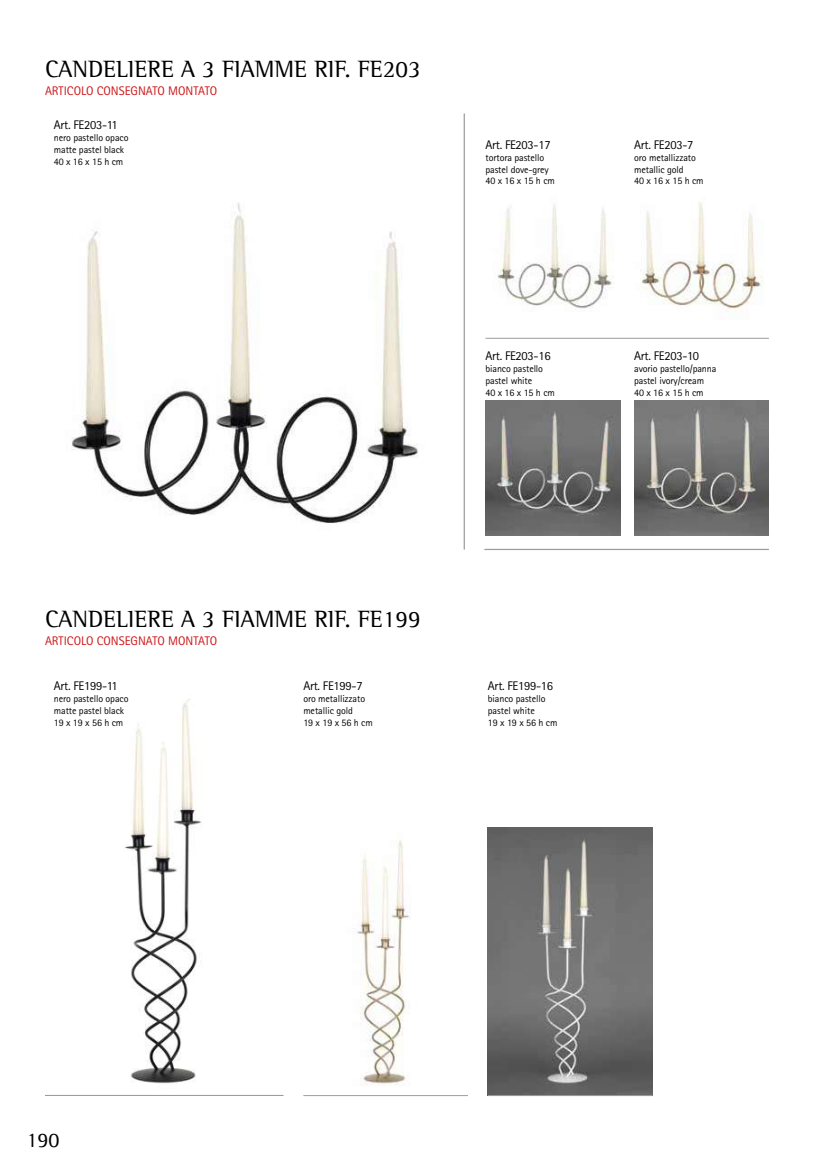
<style>
.page{position:relative;width:815px;height:1170px;background:#fff}
.page>*{position:absolute;margin:0;border:0;box-sizing:border-box;transform-origin:0 0}
.t1{font:24.12px "Agfa Rotis Semi Serif";color:#000}
.t2{font:21.25px "Agfa Rotis Semi Serif";color:#000}
.t3{font:12.5px "Rotis Sans Serif Std";letter-spacing:-.02em;color:#000}
.t4{font:12.5px "Rotis Sans Serif Std";color:#cd1719}
.t5{font:10px/11.9px "Rotis Sans Serif Std";letter-spacing:-.01em;color:#000}
</style>
<div class="page">
<img style="left:124px;top:699px;width:78px;height:385px">
<img style="left:357px;top:840px;width:54px;height:245px">
<img style="left:488px;top:827px;width:165px;height:268px">
<hr style="left:45px;top:1094px;width:238px;height:1px;background:#9d9d9c">
<hr style="left:303px;top:1095px;width:165px;height:1px;background:#9d9d9c">
<hr style="left:488px;top:1095px;width:165px;height:1px;background:#9d9d9c">
<img style="left:72px;top:113px;width:392px;height:436px">
<img style="left:497px;top:204px;width:116px;height:104px">
<img style="left:485px;top:400px;width:135px;height:135px">
<img style="left:634px;top:400px;width:135px;height:135px">
<hr style="left:484px;top:548px;width:285px;height:2px;background:#9d9d9c">
<hr style="left:464px;top:113px;width:1px;height:436px;background:#9d9d9c">
<hr style="left:485px;top:338px;width:284px;height:1px;background:#9d9d9c">
<img style="left:640px;top:203px;width:123px;height:108px">
<h1 class="t1" style="left:45px;top:55px;width:377px">CANDELIERE A 3 FIAMME RIF. FE203</h1>
<p class="t4" style="left:45px;top:83px;width:174px">ARTICOLO CONSEGNATO MONTATO</p>
<p class="t3" style="left:54px;top:117px;width:65px">Art. FE203-11</p>
<p class="t5" style="left:54px;top:131px;width:76px">nero pastello opaco matte pastel black<br>40 x 16 x 15 h cm</p>
<p class="t3" style="left:634px;top:137px;width:61px">Art. FE203-7</p>
<p class="t3" style="left:485px;top:137px;width:67px">Art. FE203-17</p>
<p class="t5" style="left:485px;top:151px;width:71px">tortora pastello pastel dove-grey<br>40 x 16 x 15 h cm</p>
<p class="t5" style="left:634px;top:151px;width:71px">oro metallizzato metallic gold<br>40 x 16 x 15 h cm</p>
<p class="t3" style="left:485px;top:348px;width:67px">Art. FE203-16</p>
<p class="t5" style="left:485px;top:362px;width:71px">bianco pastello pastel white<br>40 x 16 x 15 h cm</p>
<p class="t3" style="left:634px;top:348px;width:66px">Art. FE203-10</p>
<p class="t5" style="left:634px;top:362px;width:84px">avorio pastello/panna pastel ivory/cream<br>40 x 16 x 15 h cm</p>
<h1 class="t1" style="left:45px;top:605px;width:377px">CANDELIERE A 3 FIAMME RIF. FE199</h1>
<p class="t4" style="left:45px;top:633px;width:174px">ARTICOLO CONSEGNATO MONTATO</p>
<p class="t3" style="left:54px;top:678px;width:65px">Art. FE199-11</p>
<p class="t5" style="left:54px;top:692px;width:76px">nero pastello opaco matte pastel black<br>19 x 19 x 56 h cm</p>
<p class="t3" style="left:303px;top:678px;width:61px">Art. FE199-7</p>
<p class="t5" style="left:303px;top:692px;width:71px">oro metallizzato metallic gold<br>19 x 19 x 56 h cm</p>
<p class="t3" style="left:488px;top:678px;width:67px">Art. FE199-16</p>
<p class="t5" style="left:488px;top:692px;width:71px">bianco pastello pastel white<br>19 x 19 x 56 h cm</p>
<h2 class="t2" style="left:27px;top:1127px;width:35px">190</h2>
</div>
